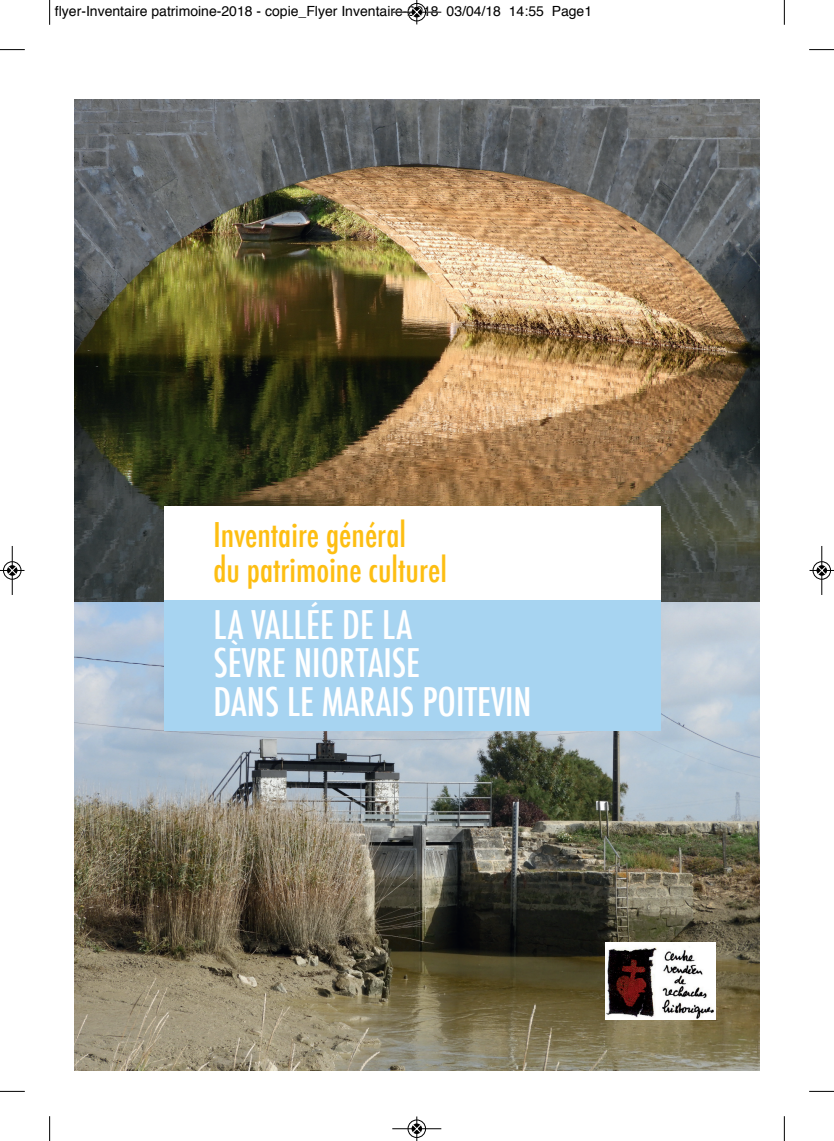
<style>
.page{position:relative;width:834px;height:1141px;background:#fff}
.page>*{position:absolute;margin:0;border:0;box-sizing:border-box;transform-origin:0 0}
.t1{font:500 condensed 38.5px/38.5px "Futura";color:#fff}
.t2{font:500 condensed 33.25px/35px "Futura";color:#fdbe12}
.t3{font:14px "Helvetica";color:#000}
</style>
<div class="page">
<img style="left:74px;top:99px;width:685px;height:971px">
<div style="left:164px;top:506px;width:496px;height:97px;background:#fff"></div>
<div style="left:164px;top:600px;width:496px;height:131px;background:#a7d4f1"></div>
<img style="left:605px;top:943px;width:110px;height:77px">
<svg style="left:49px;top:0;width:1px;height:25px"></svg>
<svg style="left:0;top:49px;width:25px;height:1px"></svg>
<svg style="left:783px;top:0;width:1px;height:25px"></svg>
<svg style="left:809px;top:49px;width:24px;height:1px"></svg>
<svg style="left:49px;top:1116px;width:1px;height:25px"></svg>
<svg style="left:0;top:1091px;width:25px;height:1px"></svg>
<svg style="left:783px;top:1116px;width:1px;height:25px"></svg>
<svg style="left:809px;top:1091px;width:24px;height:1px"></svg>
<div style="left:407px;top:3px;width:19px;height:19px;border:1px solid #fff;border-radius:50%"></div>
<hr style="left:392px;top:12px;width:49px;height:1px;background:#000">
<div style="left:408px;top:3px;width:17px;height:18px;border:1px solid #000;border-radius:50%"></div>
<svg style="left:412px;top:0;width:9px;height:24px"></svg>
<div style="left:407px;top:1119px;width:19px;height:19px;border:1px solid #fff;border-radius:50%"></div>
<hr style="left:392px;top:1128px;width:49px;height:1px;background:#000">
<div style="left:408px;top:1120px;width:17px;height:18px;border:1px solid #000;border-radius:50%"></div>
<svg style="left:412px;top:1116px;width:9px;height:25px"></svg>
<div style="left:3px;top:561px;width:19px;height:19px;border:1px solid #fff;border-radius:50%"></div>
<hr style="left:12px;top:546px;width:1px;height:49px;background:#000">
<div style="left:3px;top:561px;width:18px;height:18px;border:1px solid #000;border-radius:50%"></div>
<svg style="left:0;top:566px;width:24px;height:9px"></svg>
<div style="left:812px;top:561px;width:19px;height:19px;border:1px solid #fff;border-radius:50%"></div>
<hr style="left:821px;top:546px;width:1px;height:49px;background:#000">
<div style="left:812px;top:561px;width:18px;height:18px;border:1px solid #000;border-radius:50%"></div>
<svg style="left:809px;top:566px;width:24px;height:9px"></svg>
<p class="t3" style="left:55px;top:5px;width:538px">flyer-Inventaire patrimoine-2018 - copie_Flyer Inventaire-2018 03/04/18 14:55 Page1</p>
<h2 class="t2" style="left:213px;top:517px;width:235px">Inventaire général<br>du patrimoine culturel</h2>
<h1 class="t1" style="left:213px;top:605px;width:319px">LA VALLÉE DE LA<br>SÈVRE NIORTAISE<br>DANS LE MARAIS POITEVIN</h1>
</div>
